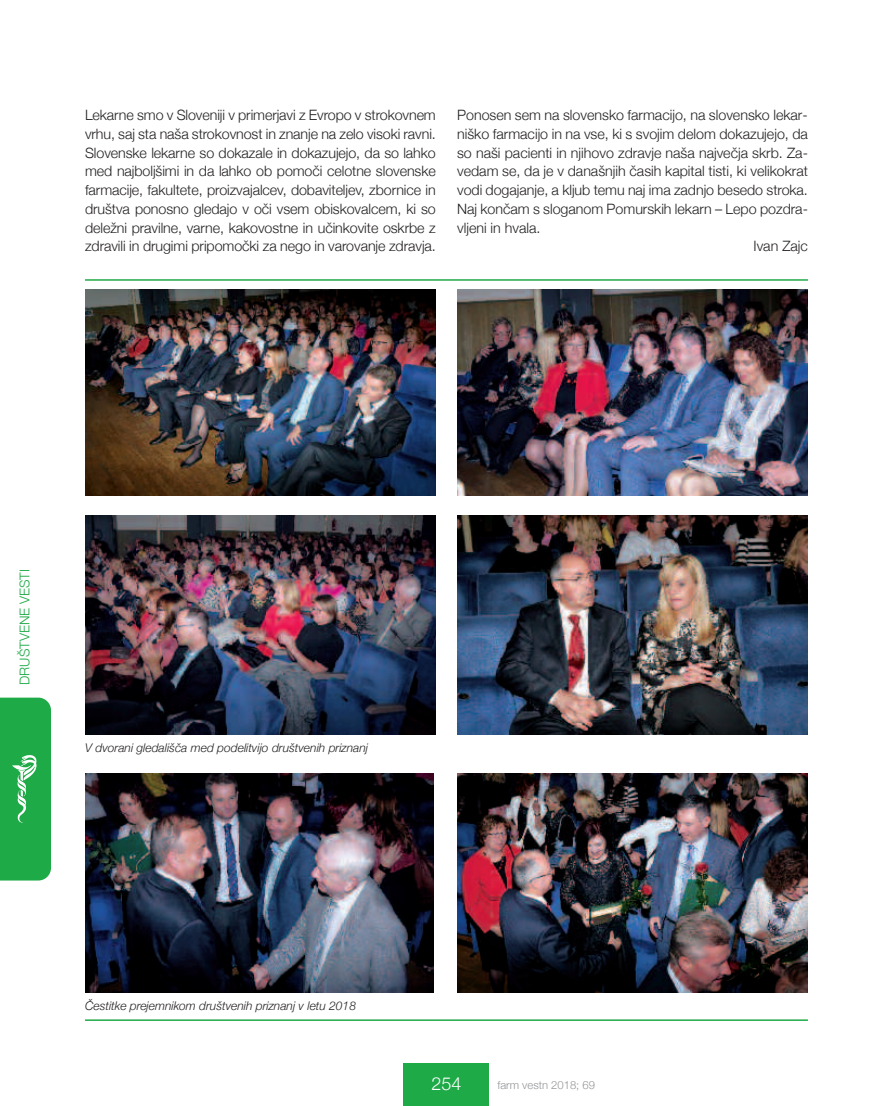
<style>
.page{position:relative;width:893px;height:1106px;background:#fff}
.page>*{position:absolute;margin:0;border:0;box-sizing:border-box;transform-origin:0 0}
.t1{font:300 18px "Helvetica Neue";color:#fff}
.t2{font:300 14.25px/18.8px "Helvetica Neue";color:#231f20;text-align:justify}
.t3{font:300 13.5px "Helvetica Neue";color:#1faa48}
.t4{font:italic 300 12px "Helvetica Neue";color:#231f20}
.t5{font:300 11.25px "Helvetica Neue";color:#939598}
</style>
<div class="page">
<div style="left:404px;top:1063px;width:85px;height:43px;background:#1faa48"></div>
<svg style="left:0;top:697px;width:51px;height:183px;background:#2bae51"></svg>
<hr style="left:85px;top:279px;width:723px;height:2px;background:#1faa48">
<img style="left:85px;top:289px;width:351px;height:206px">
<img style="left:457px;top:289px;width:351px;height:206px">
<img style="left:85px;top:515px;width:351px;height:219px">
<img style="left:457px;top:515px;width:351px;height:219px">
<hr style="left:85px;top:1019px;width:723px;height:1px;background:#1faa48">
<img style="left:85px;top:773px;width:349px;height:219px">
<img style="left:457px;top:773px;width:351px;height:219px">
<p class="t2" style="left:85px;top:105px;width:352px">Lekarne smo v Sloveniji v primerjavi z Evropo v strokovnem vrhu, saj sta naša strokovnost in znanje na zelo visoki ravni.<br>Slovenske lekarne so dokazale in dokazujejo, da so lahko med najboljšimi in da lahko ob pomoči celotne slovenske farmacije, fakultete, proizvajalcev, dobaviteljev, zbornice in društva ponosno gledajo v oči vsem obiskovalcem, ki so deležni pravilne, varne, kakovostne in učinkovite oskrbe z zdravili in drugimi pripomočki za nego in varovanje zdravja.</p>
<p class="t2" style="left:457px;top:105px;width:352px">Ponosen sem na slovensko farmacijo, na slovensko lekar-</p>
<p class="t2" style="left:457px;top:124px;width:352px">niško farmacijo in na vse, ki s svojim delom dokazujejo, da</p>
<p class="t2" style="left:457px;top:143px;width:352px">so naši pacienti in njihovo zdravje naša največja skrb. Za-</p>
<p class="t2" style="left:457px;top:162px;width:352px">vedam se, da je v današnjih časih kapital tisti, ki velikokrat</p>
<p class="t2" style="left:457px;top:180px;width:352px">vodi dogajanje, a kljub temu naj ima zadnjo besedo stroka.</p>
<p class="t2" style="left:457px;top:199px;width:352px">Naj končam s sloganom Pomurskih lekarn – Lepo pozdra-</p>
<p class="t2" style="left:457px;top:218px;width:85px">vljeni in hvala.</p>
<p class="t2" style="left:753px;top:237px;width:56px">Ivan Zajc</p>
<p class="t3" style="left:16px;top:685px;width:117px;rotate:-90deg">DRUŠTVENE VESTI</p>
<p class="t4" style="left:85px;top:740px;width:284px">V dvorani gledališča med podelitvijo društvenih priznanj</p>
<p class="t4" style="left:85px;top:999px;width:272px">Čestitke prejemnikom društvenih priznanj v letu 2018</p>
<p class="t1" style="left:431px;top:1072px;width:32px">254</p>
<p class="t5" style="left:497px;top:1078px;width:99px">farm vestn 2018; 69</p>
</div>
